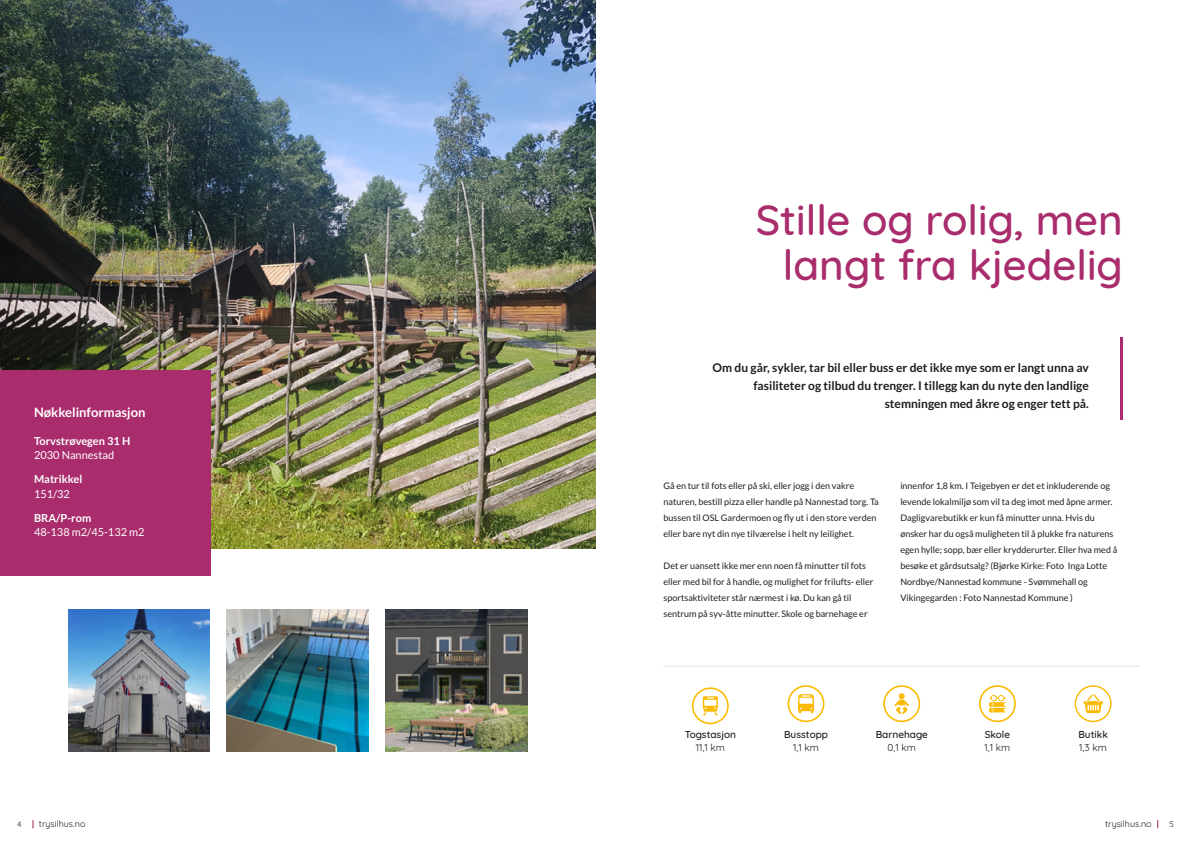
<style>
.page{position:relative;width:1191px;height:842px;background:#fff}
.page>*{position:absolute;margin:0;border:0;box-sizing:border-box;transform-origin:0 0}
.t1{font:500 42px/45px "Quicksand";color:#a92c6c;text-align:right}
.t2{font:700 13px "Lato";color:#fff}
.t3{font:700 12px/18px "Lato";color:#1d1d1b;text-align:right}
.t4{font:11px "Lato";color:#fff}
.t5{font:700 11px "Lato";color:#fff}
.t6{font:500 10px "Quicksand";color:#1d1d1b}
.t7{font:10px "Quicksand";color:#1d1d1b}
.t8{font:9px/16px "Lato";color:#1d1d1b}
.t9{font:9px "Quicksand";color:#1d1d1b}
.t10{font:8px "Quicksand";color:#1d1d1b}
</style>
<div class="page">
<img style="left:0;top:0;width:595px;height:548px">
<div style="left:0;top:370px;width:211px;height:205px;background:#a92c6c"></div>
<img style="left:68px;top:609px;width:142px;height:142px">
<img style="left:227px;top:609px;width:142px;height:142px">
<img style="left:385px;top:609px;width:142px;height:142px">
<hr style="left:1120px;top:338px;width:3px;height:82px;background:#a92c6c">
<svg style="left:787px;top:685px;width:37px;height:37px"></svg>
<svg style="left:692px;top:687px;width:37px;height:37px"></svg>
<hr style="left:663px;top:666px;width:477px;height:1px;background:#e4e4e3">
<svg style="left:979px;top:685px;width:37px;height:37px"></svg>
<svg style="left:883px;top:685px;width:37px;height:37px"></svg>
<svg style="left:1074px;top:685px;width:37px;height:37px"></svg>
<h2 class="t2" style="left:34px;top:404px;width:113px">Nøkkelinformasjon</h2>
<p class="t5" style="left:34px;top:434px;width:98px">Torvstrøvegen 31 H</p>
<p class="t5" style="left:34px;top:473px;width:50px">Matrikkel</p>
<p class="t5" style="left:34px;top:511px;width:59px">BRA/P‑rom</p>
<p class="t4" style="left:34px;top:449px;width:82px">2030 Nannestad</p>
<p class="t4" style="left:34px;top:488px;width:38px">151/32</p>
<p class="t4" style="left:34px;top:526px;width:112px">48‑138 m2/45-132 m2</p>
<p class="t10" style="left:17px;top:818px;width:6px">4</p>
<p class="t9" style="left:39px;top:817px;width:48px">trysilhus.no</p>
<h1 class="t1" style="left:756px;top:194px;width:368px">Stille og rolig, men langt fra kjedelig</h1>
<h3 class="t3" style="left:712px;top:358px;width:378px">Om du går, sykler, tar bil eller buss er det ikke mye som er langt unna av fasiliteter og tilbud du trenger. I tillegg kan du nyte den landlige stemningen med åkre og enger tett på.</h3>
<p class="t8" style="left:663px;top:477px;width:217px">Gå en tur til fots eller på ski, eller jogg i den vakre naturen, bestill pizza eller handle på Nannestad torg. Ta bussen til OSL Gardermoen og fly ut i den store verden eller bare nyt din nye tilværelse i helt ny leilighet.</p>
<p class="t8" style="left:663px;top:557px;width:211px">Det er uansett ikke mer enn noen få minutter til fots eller med bil for å handle, og mulighet for frilufts‑ eller sportsaktiviteter står nærmest i kø. Du kan gå til sentrum på syv‑åtte minutter. Skole og barnehage er</p>
<p class="t8" style="left:900px;top:477px;width:218px">innenfor 1,8 km. I Teigebyen er det et inkluderende og levende lokalmiljø som vil ta deg imot med åpne armer.<br>Dagligvarebutikk er kun få minutter unna. Hvis du ønsker har du også muligheten til å plukke fra naturens egen hylle; sopp, bær eller krydderurter. Eller hva med å besøke et gårdsutsalg? (Bjørke Kirke: Foto Inga Lotte Nordbye/Nannestad kommune ‑ Svømmehall og Vikingegarden : Foto Nannestad Kommune )</p>
<p class="t6" style="left:684px;top:726px;width:53px">Togstasjon</p>
<p class="t6" style="left:784px;top:726px;width:45px">Busstopp</p>
<p class="t6" style="left:875px;top:726px;width:54px">Barnehage</p>
<p class="t6" style="left:984px;top:726px;width:27px">Skole</p>
<p class="t6" style="left:1078px;top:726px;width:31px">Butikk</p>
<p class="t7" style="left:696px;top:740px;width:31px">11,1 km</p>
<p class="t7" style="left:793px;top:740px;width:27px">1,1 km</p>
<p class="t7" style="left:887px;top:740px;width:30px">0,1 km</p>
<p class="t7" style="left:984px;top:740px;width:27px">1,1 km</p>
<p class="t7" style="left:1079px;top:740px;width:29px">1,3 km</p>
<p class="t9" style="left:1105px;top:817px;width:48px">trysilhus.no</p>
<p class="t10" style="left:1169px;top:818px;width:6px">5</p>
</div>
